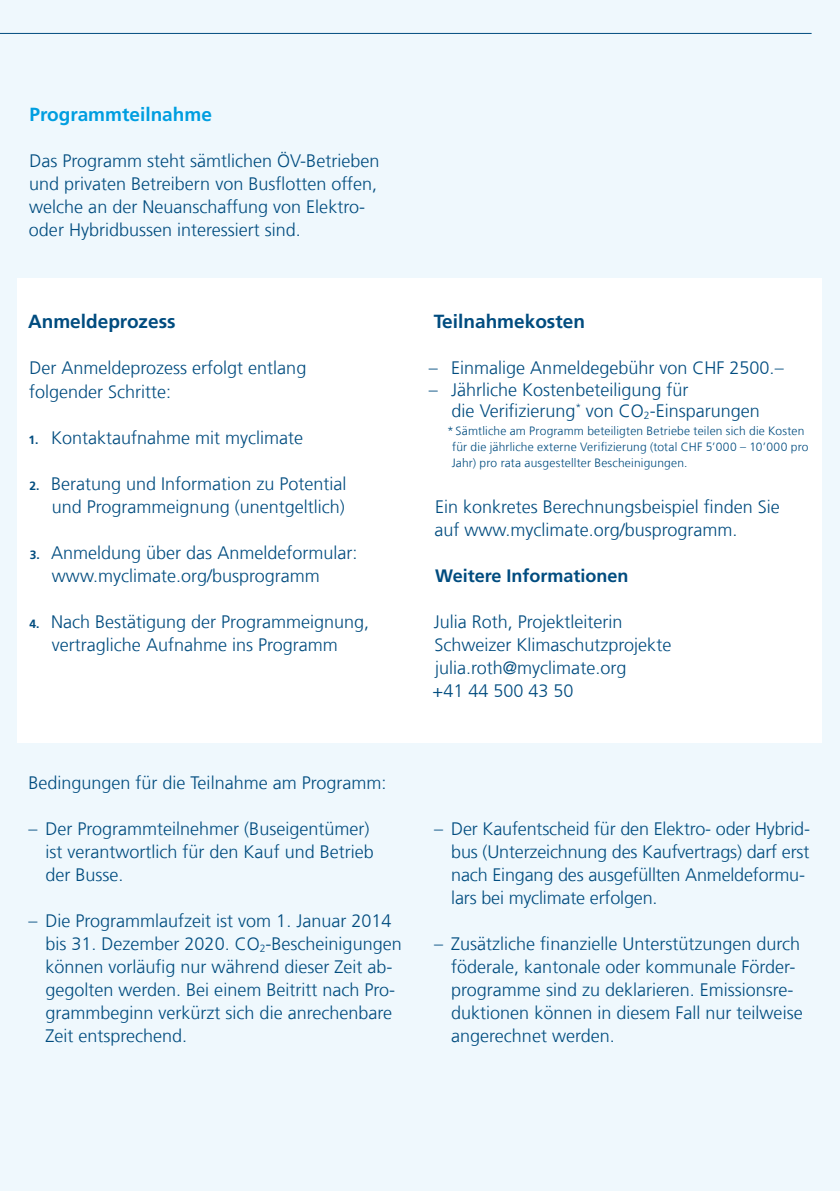
<style>
.page{position:relative;width:840px;height:1191px;background:#fff}
.page>*{position:absolute;margin:0;border:0;box-sizing:border-box;transform-origin:0 0}
.t1{font:700 19px "Frutiger LT Com";color:#004c7f}
.t2{font:700 19px "Frutiger LT Com";color:#009ee0}
.t3{font:300 18px/23px "Frutiger LT Com";color:#004c7f}
.t4{font:700 18px "Frutiger LT Com";color:#004c7f}
.t5{font:300 12px/16px "Frutiger LT Com";letter-spacing:.015em;color:#004c7f}
.s1{font-weight:700;font-size:12px}
</style>
<div class="page">
<div style="left:0;top:0;width:839px;height:1191px;background:#eff8fd"></div>
<div style="left:17px;top:278px;width:804px;height:464px;background:#fff"></div>
<hr style="left:0;top:33px;width:811px;height:1px;background:#004c7f">
<p class="t2" style="left:29px;top:103px;width:184px">Programmteilnahme</p>
<p class="t3" style="left:29px;top:149px;width:352px">Das Programm steht sämtlichen ÖV-Betrieben und privaten Betreibern von Busflotten offen, welche an der Neuanschaffung von Elektro&shy;oder Hybridbussen interessiert sind.</p>
<p class="t1" style="left:28px;top:310px;width:149px">Anmeldeprozess</p>
<p class="t3" style="left:29px;top:356px;width:279px">Der Anmeldeprozess erfolgt entlang folgender Schritte:</p>
<p class="t3" style="left:28px;top:425px;width:276px"><span class="s1">1.</span> Kontaktaufnahme mit myclimate</p>
<p class="t3" style="left:29px;top:471px;width:318px;text-align:right"><span class="s1">2.</span> Beratung und Information zu Potential und Programmeignung (unentgeltlich)</p>
<p class="t3" style="left:52px;top:540px;width:307px;text-indent:-22px"><span class="s1">3.</span> Anmeldung über das Anmeldeformular: www.myclimate.org/busprogramm</p>
<p class="t3" style="left:29px;top:609px;width:341px;text-align:center"><span class="s1">4.</span> Nach Bestätigung der Programmeignung, vertragliche Aufnahme ins Programm</p>
<p class="t1" style="left:433px;top:310px;width:152px">Teilnahmekosten</p>
<p class="t3" style="left:428px;top:356px;width:356px">– Einmalige Anmeldegebühr von CHF 2500.–</p>
<p class="t3" style="left:451px;top:378px;width:309px;line-height:21px;text-indent:-23px">– Jährliche Kostenbeteiligung für<br>die Verifizierung<sup>*</sup> von CO<sub>2</sub>-Einsparungen</p>
<p class="t5" style="left:451px;top:422px;width:358px;text-indent:-4px">*Sämtliche am Programm beteiligten Betriebe teilen sich die Kosten für die jährliche externe Verifizierung (total CHF 5’000 – 10’000 pro<br>Jahr) pro rata ausgestellter Bescheinigungen.</p>
<p class="t3" style="left:434px;top:494px;width:346px">Ein konkretes Berechnungsbeispiel finden Sie auf www.myclimate.org/busprogramm.</p>
<p class="t4" style="left:435px;top:564px;width:195px">Weitere Informationen</p>
<p class="t3" style="left:432px;top:609px;width:240px">Julia Roth, Projektleiterin<br>Schweizer Klimaschutzprojekte julia.roth@myclimate.org<br>+41 44 500 43 50</p>
<p class="t3" style="left:28px;top:770px;width:359px">Bedingungen für die Teilnahme am Programm:</p>
<p class="t3" style="left:45px;top:816px;width:330px;text-indent:-17px">– Der Programmteilnehmer (Buseigentümer) ist verantwortlich für den Kauf und Betrieb der Busse.</p>
<p class="t3" style="left:45px;top:909px;width:357px;text-indent:-17px">– Die Programmlaufzeit ist vom 1. Januar 2014 bis 31. Dezember 2020. CO<sub>2</sub>-Bescheinigungen können vorläufig nur während dieser Zeit ab&shy;gegolten werden. Bei einem Beitritt nach Pro&shy;grammbeginn verkürzt sich die anrechenbare Zeit entsprechend.</p>
<p class="t3" style="left:451px;top:816px;width:360px;text-indent:-17px">– Der Kaufentscheid für den Elektro- oder Hybrid&shy;bus (Unterzeichnung des Kaufvertrags) darf erst nach Eingang des ausgefüllten Anmeldeformu&shy;lars bei myclimate erfolgen.</p>
<p class="t3" style="left:451px;top:931px;width:353px;text-indent:-17px">– Zusätzliche finanzielle Unterstützungen durch föderale, kantonale oder kommunale Förder&shy;programme sind zu deklarieren. Emissionsre&shy;duktionen können in diesem Fall nur teilweise angerechnet werden.</p>
</div>
